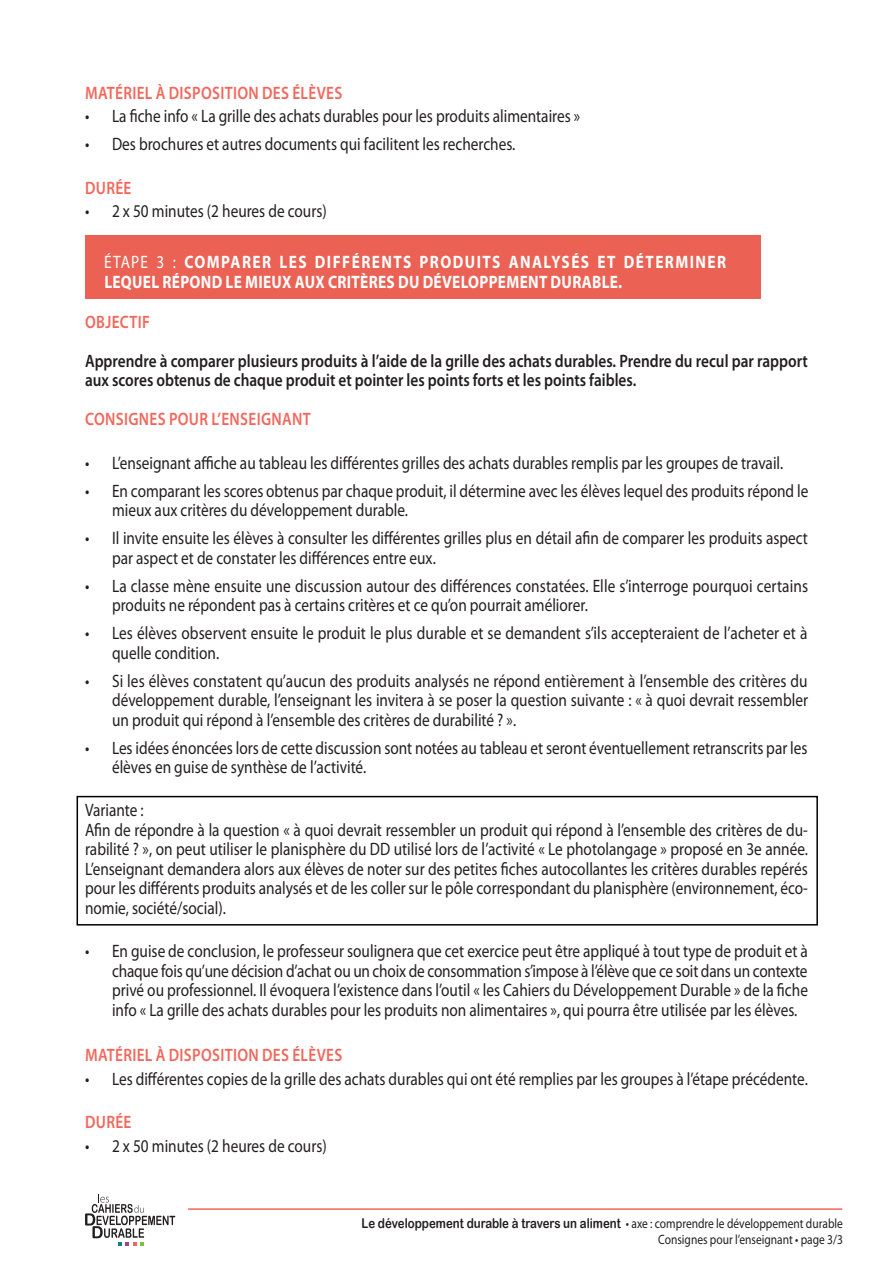
<style>
.page{position:relative;width:893px;height:1263px;background:#fff}
.page>*{position:absolute;margin:0;border:0;box-sizing:border-box;transform-origin:0 0}
.t1{font:18px/19.5px "Myriad Pro";color:#231f20;scale:.85 1}
.t2{font:600 18px/19.5px "Myriad Pro";color:#231f20;scale:.85 1}
.t3{font:700 18px/19.5px "Myriad Pro";letter-spacing:.025em;color:#fff;scale:.85 1}
.t4{font:600 18px "Myriad Pro";letter-spacing:.02em;color:#f2675c;scale:.85 1}
.t5{font:13.5px "Arial Rounded MT Bold";color:#231f20;scale:.85 1}
.t6{font:13.5px "Myriad Pro";color:#231f20;scale:.85 1}
.s1{font-weight:400}
.s2{font-family:"Myriad Pro"}
</style>
<div class="page">
<hr style="left:188px;top:1208px;width:654px;height:2px;background:#f2675c">
<svg style="left:85px;top:1194px;width:90px;height:52px"></svg>
<div style="left:85px;top:236px;width:675px;height:63px;background:#eb6254"></div>
<div style="left:77px;top:796px;width:741px;height:129px;border:2px solid #000"></div>
<p class="t4" style="left:85px;top:81px;width:304px">MATÉRIEL À DISPOSITION DES ÉLÈVES</p>
<p class="t1" style="left:85px;top:106px;width:584px">• La fiche info « La grille des achats durables pour les produits alimentaires »</p>
<p class="t1" style="left:85px;top:134px;width:508px">• Des brochures et autres documents qui facilitent les recherches.</p>
<p class="t4" style="left:85px;top:176px;width:56px">DURÉE</p>
<p class="t1" style="left:85px;top:201px;width:286px">• 2 x 50 minutes (2 heures de cours)</p>
<p class="t3" style="left:104px;top:252px;width:733px"><span class="s1">ÉTAPE 3 :</span> COMPARER LES DIFFÉRENTS PRODUITS ANALYSÉS ET DÉTERMINER<br>LEQUEL RÉPOND LE MIEUX AUX CRITÈRES DU DÉVELOPPEMENT DURABLE.</p>
<p class="t4" style="left:85px;top:310px;width:78px">OBJECTIF</p>
<p class="t2" style="left:85px;top:350px;width:852px">Apprendre à comparer plusieurs produits à l’aide de la grille des achats durables. Prendre du recul par rapport aux scores obtenus de chaque produit et pointer les points forts et les points faibles.</p>
<p class="t4" style="left:85px;top:408px;width:267px">CONSIGNES POUR L’ENSEIGNANT</p>
<p class="t1" style="left:85px;top:452px;width:823px">• L’enseignant affiche au tableau les différentes grilles des achats durables remplis par les groupes de travail.</p>
<p class="t1" style="left:112px;top:480px;width:821px;text-indent:-27px">• En comparant les scores obtenus par chaque produit, il détermine avec les élèves lequel des produits répond le mieux aux critères du développement durable.</p>
<p class="t1" style="left:112px;top:528px;width:820px;text-indent:-27px">• Il invite ensuite les élèves à consulter les différentes grilles plus en détail afin de comparer les produits aspect par aspect et de constater les différences entre eux.</p>
<p class="t1" style="left:112px;top:575px;width:820px;text-indent:-27px">• La classe mène ensuite une discussion autour des différences constatées. Elle s’interroge pourquoi certains produits ne répondent pas à certains critères et ce qu’on pourrait améliorer.</p>
<p class="t1" style="left:112px;top:623px;width:820px;text-indent:-27px">• Les élèves observent ensuite le produit le plus durable et se demandent s’ils accepteraient de l’acheter et à quelle condition.</p>
<p class="t1" style="left:112px;top:670px;width:820px;text-align:justify;text-indent:-27px">• Si les élèves constatent qu’aucun des produits analysés ne répond entièrement à l’ensemble des critères du développement durable, l’enseignant les invitera à se poser la question suivante : « à quoi devrait ressembler un produit qui répond à l’ensemble des critères de durabilité ? ».</p>
<p class="t1" style="left:112px;top:737px;width:820px;text-indent:-27px">• Les idées énoncées lors de cette discussion sont notées au tableau et seront éventuellement retranscrits par les élèves en guise de synthèse de l’activité.</p>
<p class="t1" style="left:85px;top:800px;width:71px">Variante :</p>
<p class="t1" style="left:85px;top:820px;width:852px;text-align:justify">Afin de répondre à la question « à quoi devrait ressembler un produit qui répond à l’ensemble des critères de du&shy;rabilité ? », on peut utiliser le planisphère du DD utilisé lors de l’activité « Le photolangage » proposé en 3e année.<br>L’enseignant demandera alors aux élèves de noter sur des petites fiches autocollantes les critères durables repérés pour les différents produits analysés et de les coller sur le pôle correspondant du planisphère (environnement, éco&shy;nomie, société/social).</p>
<p class="t1" style="left:112px;top:941px;width:820px;text-align:justify;text-indent:-27px">• En guise de conclusion, le professeur soulignera que cet exercice peut être appliqué à tout type de produit et à chaque fois qu’une décision d’achat ou un choix de consommation s’impose à l’élève que ce soit dans un contexte privé ou professionnel. Il évoquera l’existence dans l’outil « les Cahiers du Développement Durable » de la fiche info « La grille des achats durables pour les produits non alimentaires », qui pourra être utilisée par les élèves.</p>
<p class="t4" style="left:85px;top:1043px;width:304px">MATÉRIEL À DISPOSITION DES ÉLÈVES</p>
<p class="t1" style="left:85px;top:1069px;width:852px">• Les différentes copies de la grille des achats durables qui ont été remplies par les groupes à l’étape précédente.</p>
<p class="t4" style="left:85px;top:1110px;width:56px">DURÉE</p>
<p class="t1" style="left:85px;top:1136px;width:286px">• 2 x 50 minutes (2 heures de cours)</p>
<p class="t5" style="left:361px;top:1215px;width:568px">Le développement durable à travers un aliment <span class="s2">• axe : comprendre le développement durable</span></p>
<p class="t6" style="left:658px;top:1231px;width:219px">Consignes pour l’enseignant • page 3/3</p>
</div>
